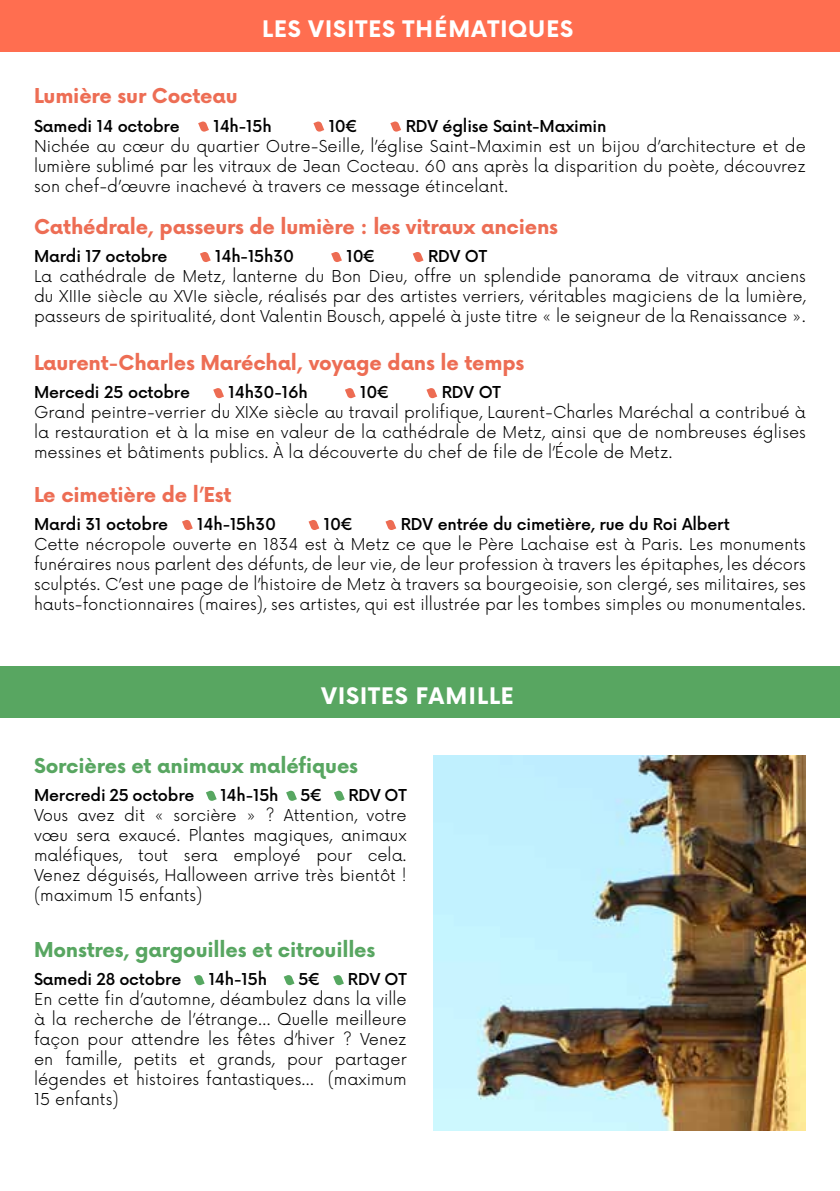
<style>
.page{position:relative;width:840px;height:1191px;background:#fff}
.page>*{position:absolute;margin:0;border:0;box-sizing:border-box;transform-origin:0 0}
.t1{font:800 28px "Now";color:#fff}
.t2{font:700 20px "Now";letter-spacing:-.01em;color:#ed6d54}
.t3{font:700 20px "Now";letter-spacing:-.01em;color:#58a661}
.t4{font:300 16px/20px "Now";color:#000;text-align:justify}
.t5{font:500 16px "Now";letter-spacing:-.01em;color:#000}
</style>
<div class="page">
<div style="left:0;top:0;width:839px;height:51px;background:#ff6e50"></div>
<div style="left:0;top:666px;width:839px;height:51px;background:#58a661"></div>
<svg style="left:200px;top:252px;width:11px;height:10px"></svg>
<svg style="left:331px;top:252px;width:11px;height:10px"></svg>
<svg style="left:412px;top:252px;width:11px;height:10px"></svg>
<svg style="left:213px;top:388px;width:11px;height:11px"></svg>
<svg style="left:345px;top:388px;width:10px;height:11px"></svg>
<svg style="left:426px;top:388px;width:11px;height:11px"></svg>
<svg style="left:182px;top:520px;width:11px;height:10px"></svg>
<svg style="left:308px;top:520px;width:11px;height:10px"></svg>
<svg style="left:385px;top:520px;width:11px;height:10px"></svg>
<svg style="left:206px;top:790px;width:10px;height:11px"></svg>
<svg style="left:286px;top:790px;width:11px;height:11px"></svg>
<svg style="left:334px;top:790px;width:10px;height:11px"></svg>
<svg style="left:194px;top:975px;width:10px;height:10px"></svg>
<svg style="left:283px;top:975px;width:11px;height:10px"></svg>
<svg style="left:333px;top:975px;width:11px;height:10px"></svg>
<img style="left:433px;top:755px;width:372px;height:376px">
<svg style="left:198px;top:121px;width:11px;height:11px"></svg>
<svg style="left:313px;top:121px;width:11px;height:11px"></svg>
<svg style="left:390px;top:121px;width:11px;height:11px"></svg>
<p class="t2" style="left:34px;top:81px;width:205px">Lumière sur Cocteau</p>
<h1 class="t1" style="left:261px;top:12px;width:313px">LES VISITES THÉMATIQUES</h1>
<p class="t5" style="left:34px;top:113px;width:147px">Samedi 14 octobre</p>
<p class="t5" style="left:213px;top:113px;width:60px">14h-15h</p>
<p class="t5" style="left:328px;top:113px;width:31px">10€</p>
<p class="t5" style="left:405px;top:113px;width:202px">RDV église Saint-Maximin</p>
<p class="t4" style="left:34px;top:135px;width:773px">Nichée au cœur du quartier Outre-Seille, l’église Saint-Maximin est un bijou d’architecture et de lumière sublimé par les vitraux de Jean Cocteau. 60 ans après la disparition du poète, découvrez son chef-d’œuvre inachevé à travers ce message étincelant.</p>
<p class="t2" style="left:34px;top:212px;width:525px">Cathédrale, passeurs de lumière : les vitraux anciens</p>
<p class="t5" style="left:34px;top:244px;width:135px">Mardi 17 octobre</p>
<p class="t5" style="left:215px;top:244px;width:80px">14h-15h30</p>
<p class="t5" style="left:346px;top:244px;width:31px">10€</p>
<p class="t5" style="left:428px;top:244px;width:61px">RDV OT</p>
<p class="t4" style="left:34px;top:265px;width:773px">La cathédrale de Metz, lanterne du Bon Dieu, offre un splendide panorama de vitraux anciens du XIIIe siècle au XVIe siècle, réalisés par des artistes verriers, véritables magiciens de la lumière, passeurs de spiritualité, dont Valentin Bousch, appelé à juste titre « le seigneur de la Renaissance ».</p>
<p class="t2" style="left:34px;top:348px;width:491px">Laurent-Charles Maréchal, voyage dans le temps</p>
<p class="t5" style="left:34px;top:380px;width:157px">Mercedi 25 octobre</p>
<p class="t5" style="left:228px;top:380px;width:81px">14h30-16h</p>
<p class="t5" style="left:360px;top:380px;width:31px">10€</p>
<p class="t5" style="left:441px;top:380px;width:61px">RDV OT</p>
<p class="t4" style="left:34px;top:401px;width:773px">Grand peintre-verrier du XIXe siècle au travail prolifique, Laurent-Charles Maréchal a contribué à la restauration et à la mise en valeur de la cathédrale de Metz, ainsi que de nombreuses églises messines et bâtiments publics. À la découverte du chef de file de l’École de Metz.</p>
<p class="t2" style="left:34px;top:479px;width:199px">Le cimetière de l’Est</p>
<p class="t5" style="left:34px;top:512px;width:135px">Mardi 31 octobre</p>
<p class="t5" style="left:197px;top:512px;width:80px">14h-15h30</p>
<p class="t5" style="left:323px;top:512px;width:31px">10€</p>
<p class="t5" style="left:400px;top:512px;width:330px">RDV entrée du cimetière, rue du Roi Albert</p>
<p class="t4" style="left:34px;top:533px;width:772px">Cette nécropole ouverte en 1834 est à Metz ce que le Père Lachaise est à Paris. Les monuments funéraires nous parlent des défunts, de leur vie, de leur profession à travers les épitaphes, les décors sculptés. C’est une page de l’histoire de Metz à travers sa bourgeoisie, son clergé, ses militaires, ses hauts-fonctionnaires (maires), ses artistes, qui est illustrée par les tombes simples ou monumentales.</p>
<h1 class="t1" style="left:320px;top:678px;width:195px">VISITES FAMILLE</h1>
<p class="t3" style="left:34px;top:750px;width:325px">Sorcières et animaux maléfiques</p>
<p class="t5" style="left:34px;top:782px;width:162px">Mercredi 25 octobre</p>
<p class="t5" style="left:220px;top:782px;width:60px">14h-15h</p>
<p class="t5" style="left:300px;top:782px;width:24px">5€</p>
<p class="t5" style="left:348px;top:782px;width:60px">RDV OT</p>
<p class="t4" style="left:34px;top:804px;width:374px">Vous avez dit « sorcière » ? Attention, votre vœu sera exaucé. Plantes magiques, animaux maléfiques, tout sera employé pour cela.<br>Venez déguisés, Halloween arrive très bientôt ! (maximum 15 enfants)</p>
<p class="t3" style="left:34px;top:934px;width:342px">Monstres, gargouilles et citrouilles</p>
<p class="t5" style="left:34px;top:967px;width:149px">Samedi 28 octobre</p>
<p class="t5" style="left:208px;top:967px;width:60px">14h-15h</p>
<p class="t5" style="left:298px;top:967px;width:24px">5€</p>
<p class="t5" style="left:348px;top:967px;width:60px">RDV OT</p>
<p class="t4" style="left:34px;top:988px;width:374px">En cette fin d’automne, déambulez dans la ville à la recherche de l’étrange… Quelle meilleure façon pour attendre les fêtes d’hiver ? Venez en famille, petits et grands, pour partager légendes et histoires fantastiques… (maximum 15 enfants)</p>
</div>
